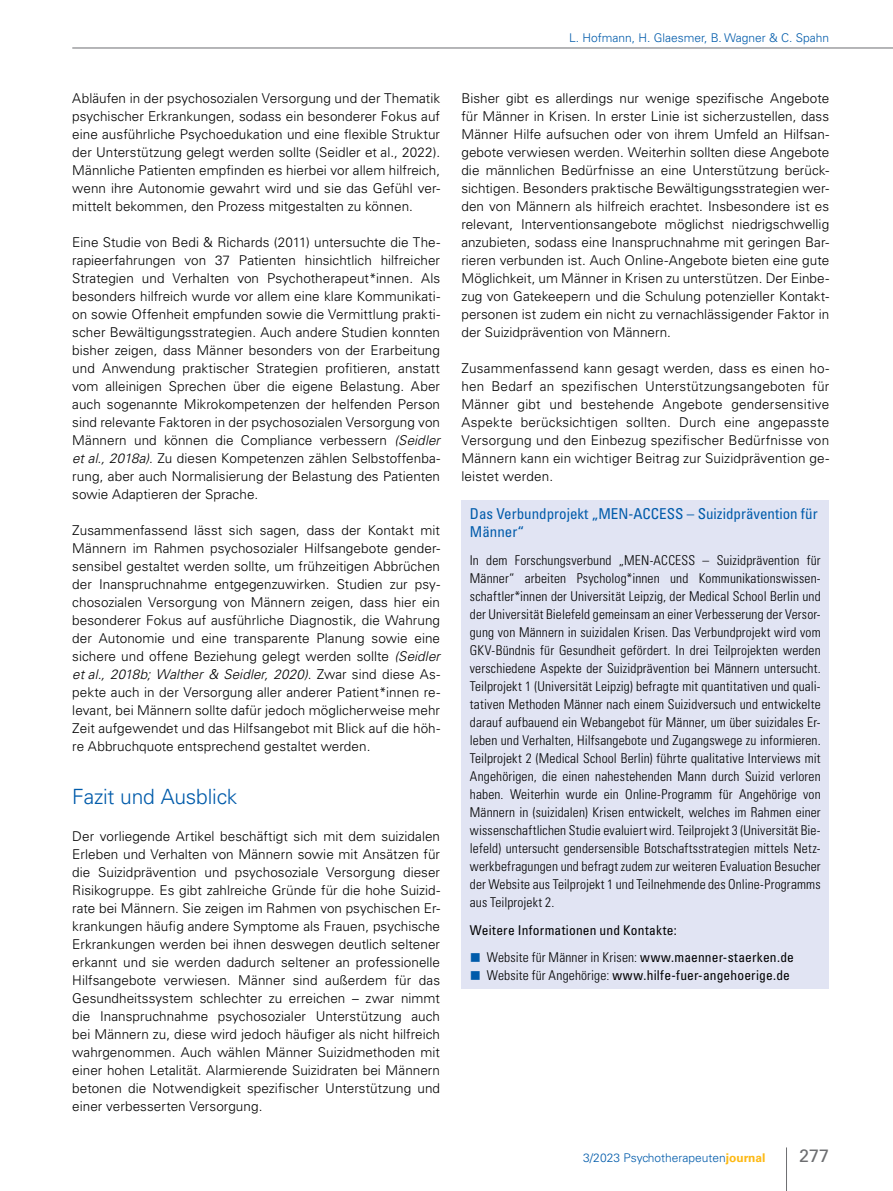
<style>
.page{position:relative;width:893px;height:1191px;background:#fff}
.page>*{position:absolute;margin:0;border:0;box-sizing:border-box;transform-origin:0 0}
.t1{font:300 21px "Univers LT Std";letter-spacing:-.01em;color:#005baa}
.t2{font:18px "Univers LT Std";color:#6d6e71}
.t3{font:condensed 15px/18px "Univers LT Std";color:#005baa}
.t4{font:300 13.5px/18px "Univers LT Std";letter-spacing:.005em;color:#000;text-align:justify}
.t5{font:300 condensed 13.5px/18px "Univers LT Std";letter-spacing:.01em;color:#000;text-align:justify}
.t6{font:condensed 13.5px/27.6px "Univers LT Std";letter-spacing:.015em;color:#000}
.t7{font:300 12px "Univers LT Std";color:#005baa}
.s1{font-style:italic}
.s2{font-weight:300}
.s3{font-weight:700;color:#fdb913}
</style>
<div class="page">
<div style="left:461px;top:500px;width:368px;height:488px;background:#e1e4f3"></div>
<hr style="left:786px;top:1147px;width:1px;height:44px;background:#6d6e71">
<hr style="left:72px;top:48px;width:821px;height:1px;background:#6d6e71">
<p class="t4" style="left:72px;top:89px;width:369px">Abläufen in der psychosozialen Versorgung und der Thematik psychischer Erkrankungen, sodass ein besonderer Fokus auf eine ausführliche Psychoedukation und eine flexible Struktur der Unterstützung gelegt werden sollte (Seidler et al., 2022).<br>Männliche Patienten empfinden es hierbei vor allem hilfreich, wenn ihre Autonomie gewahrt wird und sie das Gefühl ver&shy;mittelt bekommen, den Prozess mitgestalten zu können.</p>
<p class="t4" style="left:72px;top:233px;width:369px">Eine Studie von Bedi &amp; Richards (2011) untersuchte die The&shy;rapieerfahrungen von 37 Patienten hinsichtlich hilfreicher Strategien und Verhalten von Psychotherapeut*innen. Als besonders hilfreich wurde vor allem eine klare Kommunikati&shy;on sowie Offenheit empfunden sowie die Vermittlung prakti&shy;scher Bewältigungsstrategien. Auch andere Studien konnten bisher zeigen, dass Männer besonders von der Erarbeitung und Anwendung praktischer Strategien profitieren, anstatt vom alleinigen Sprechen über die eigene Belastung. Aber auch sogenannte Mikrokompetenzen der helfenden Person sind relevante Faktoren in der psychosozialen Versorgung von Männern und können die Compliance verbessern <span class="s1">(Seidler et al., 2018a)</span>. Zu diesen Kompetenzen zählen Selbstoffenba&shy;rung, aber auch Normalisierung der Belastung des Patienten sowie Adaptieren der Sprache.</p>
<p class="t4" style="left:72px;top:521px;width:369px">Zusammenfassend lässt sich sagen, dass der Kontakt mit Männern im Rahmen psychosozialer Hilfsangebote gender&shy;sensibel gestaltet werden sollte, um frühzeitigen Abbrüchen der Inanspruchnahme entgegenzuwirken. Studien zur psy&shy;chosozialen Versorgung von Männern zeigen, dass hier ein besonderer Fokus auf ausführliche Diagnostik, die Wahrung der Autonomie und eine transparente Planung sowie eine sichere und offene Beziehung gelegt werden sollte <span class="s1">(Seidler et al., 2018b; Walther &amp; Seidler, 2020)</span>. Zwar sind diese As&shy;pekte auch in der Versorgung aller anderer Patient*innen re&shy;levant, bei Männern sollte dafür jedoch möglicherweise mehr Zeit aufgewendet und das Hilfsangebot mit Blick auf die höh&shy;re Abbruchquote entsprechend gestaltet werden.</p>
<h1 class="t1" style="left:72px;top:784px;width:167px">Fazit und Ausblick</h1>
<p class="t4" style="left:72px;top:827px;width:369px">Der vorliegende Artikel beschäftigt sich mit dem suizidalen Erleben und Verhalten von Männern sowie mit Ansätzen für die Suizidprävention und psychosoziale Versorgung dieser Risikogruppe. Es gibt zahlreiche Gründe für die hohe Suizid&shy;rate bei Männern. Sie zeigen im Rahmen von psychischen Er&shy;krankungen häufig andere Symptome als Frauen, psychische Erkrankungen werden bei ihnen deswegen deutlich seltener erkannt und sie werden dadurch seltener an professionelle Hilfsangebote verwiesen. Männer sind außerdem für das Gesundheitssystem schlechter zu erreichen – zwar nimmt die Inanspruchnahme psychosozialer Unterstützung auch bei Männern zu, diese wird jedoch häufiger als nicht hilfreich wahrgenommen. Auch wählen Männer Suizidmethoden mit einer hohen Letalität. Alarmierende Suizidraten bei Männern betonen die Notwendigkeit spezifischer Unterstützung und einer verbesserten Versorgung.</p>
<p class="t7" style="left:569px;top:31px;width:262px">L. Hofmann, H. Glaesmer, B. Wagner &amp; C. Spahn</p>
<p class="t4" style="left:461px;top:89px;width:369px">Bisher gibt es allerdings nur wenige spezifische Angebote für Männer in Krisen. In erster Linie ist sicherzustellen, dass Männer Hilfe aufsuchen oder von ihrem Umfeld an Hilfsan&shy;gebote verwiesen werden. Weiterhin sollten diese Angebote die männlichen Bedürfnisse an eine Unterstützung berück&shy;sichtigen. Besonders praktische Bewältigungsstrategien wer&shy;den von Männern als hilfreich erachtet. Insbesondere ist es relevant, Interventionsangebote möglichst niedrigschwellig anzubieten, sodass eine Inanspruchnahme mit geringen Bar&shy;rieren verbunden ist. Auch Online-Angebote bieten eine gute Möglichkeit, um Männer in Krisen zu unterstützen. Der Einbe&shy;zug von Gatekeepern und die Schulung potenzieller Kontakt&shy;personen ist zudem ein nicht zu vernachlässigender Faktor in der Suizidprävention von Männern.</p>
<p class="t4" style="left:461px;top:359px;width:369px">Zusammenfassend kann gesagt werden, dass es einen ho&shy;hen Bedarf an spezifischen Unterstützungsangeboten für Männer gibt und bestehende Angebote gendersensitive Aspekte berücksichtigen sollten. Durch eine angepasste Versorgung und den Einbezug spezifischer Bedürfnisse von Männern kann ein wichtiger Beitrag zur Suizidprävention ge&shy;leistet werden.</p>
<p class="t3" style="left:470px;top:505px;width:349px">Das Verbundprojekt „MEN-ACCESS – Suizidprävention für<br>Männer“</p>
<p class="t5" style="left:470px;top:551px;width:352px">In dem Forschungsverbund „MEN-ACCESS – Suizidprävention für Männer“ arbeiten Psycholog*innen und Kommunikationswissen&shy;schaftler*innen der Universität Leipzig, der Medical School Berlin und der Universität Bielefeld gemeinsam an einer Verbesserung der Versor&shy;gung von Männern in suizidalen Krisen. Das Verbundprojekt wird vom GKV-Bündnis für Gesundheit gefördert. In drei Teilprojekten werden verschiedene Aspekte der Suizidprävention bei Männern untersucht.<br>Teilprojekt 1 (Universität Leipzig) befragte mit quantitativen und quali&shy;tativen Methoden Männer nach einem Suizidversuch und entwickelte darauf aufbauend ein Webangebot für Männer, um über suizidales Er&shy;leben und Verhalten, Hilfsangebote und Zugangswege zu informieren.<br>Teilprojekt 2 (Medical School Berlin) führte qualitative Interviews mit Angehörigen, die einen nahestehenden Mann durch Suizid verloren haben. Weiterhin wurde ein Online-Programm für Angehörige von Männern in (suizidalen) Krisen entwickelt, welches im Rahmen einer wissenschaftlichen Studie evaluiert wird. Teilprojekt 3 (Universität Bie&shy;lefeld) untersucht gendersensible Botschaftsstrategien mittels Netz&shy;werkbefragungen und befragt zudem zur weiteren Evaluation Besucher der Website aus Teilprojekt 1 und Teilnehmende des Online-Programms aus Teilprojekt 2.</p>
<p class="t6" style="left:487px;top:915px;width:309px;text-indent:-17px">Weitere Informationen und Kontakte:<br><span class="s2">Website für Männer in Krisen:</span> www.maenner-staerken.de</p>
<p class="t6" style="left:487px;top:961px;width:305px"><span class="s2">Website für Angehörige:</span> www.hilfe-fuer-angehoerige.de</p>
<p class="t7" style="left:583px;top:1150px;width:184px">3/2023 Psychotherapeuten<span class="s3">journal</span></p>
<h2 class="t2" style="left:799px;top:1144px;width:32px">277</h2>
</div>
